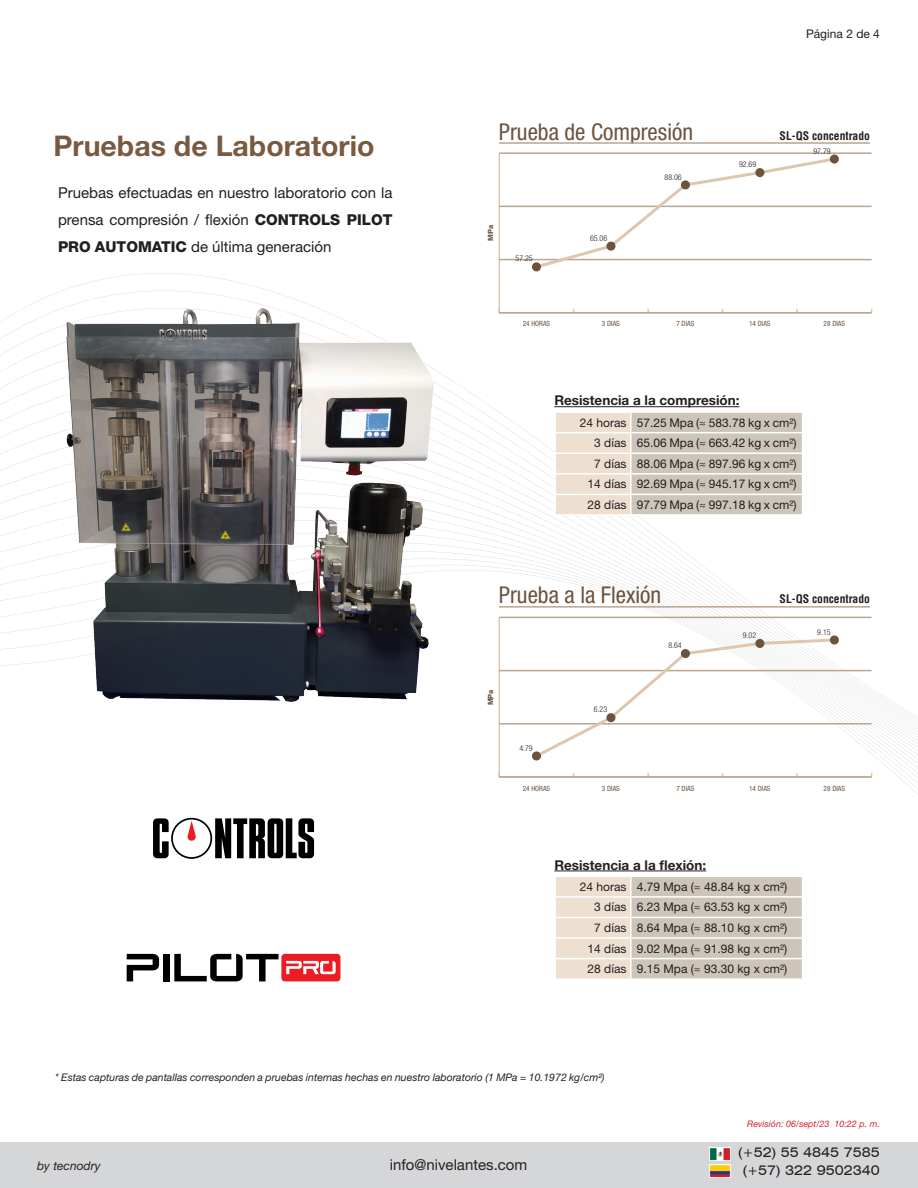
<style>
.page{position:relative;width:918px;height:1188px;background:#fff}
.page>*{position:absolute;margin:0;border:0;box-sizing:border-box;transform-origin:0 0}
.t1{font:700 28.5px "Helvetica Neue LT Std";color:#775a40}
.t2{font:condensed 23.1px "Helvetica Neue LT Std";color:#6c533e}
.t3{font:15px/27px "Helvetica Neue LT Std";color:#231f20;text-align:justify}
.t4{font:700 13.5px "Helvetica Neue LT Std";color:#231f20}
.t5{font:expanded 13.5px/17.4px "Swiss 721 BT";color:#231f20;text-align:center}
.t6{font:12px "Helvetica Neue LT Std";color:#231f20}
.t7{font:italic 12px "Helvetica Neue LT Std";color:#231f20}
.t8{font:700 condensed 11.55px "Helvetica LT Std";color:#231f20}
.t9{font:italic 10.5px "Helvetica Neue LT Std";color:#231f20}
.t10{font:italic 9px "Helvetica Neue LT Std";color:#d1232a}
.t11{font:300 condensed 7.95px "Helvetica Neue LT Std";color:#231f20}
.t12{font:condensed 7.2px "Helvetica Neue LT Std";color:#6c533e}
.t13{font:800 7.2px "Helvetica Neue LT Std";color:#6c533e}
.s1{font-weight:800}
</style>
<div class="page">
<svg style="left:0;top:343px;width:740px;height:216px"></svg>
<svg style="left:0;top:570px;width:918px;height:225px"></svg>
<div style="left:0;top:1142px;width:918px;height:46px;background:#d5d6d8"></div>
<img style="left:709px;top:1147px;width:22px;height:13px">
<img style="left:709px;top:1165px;width:21px;height:13px">
<img style="left:38px;top:294px;width:428px;height:429px">
<div style="left:163px;top:954px;width:6px;height:27px;background:#000"></div>
<svg style="left:127px;top:954px;width:32px;height:27px"></svg>
<svg style="left:174px;top:954px;width:105px;height:27px"></svg>
<div style="left:281px;top:954px;width:59px;height:27px;background:#ed1c24;border-radius:4px"></div>
<svg style="left:286px;top:961px;width:50px;height:13px"></svg>
<svg style="left:153px;top:818px;width:161px;height:41px"></svg>
<hr style="left:554px;top:406px;width:186px;height:1px;background:#231f20">
<hr style="left:554px;top:411px;width:77px;height:2px;background:#fff">
<hr style="left:631px;top:411px;width:172px;height:2px;background:#fff">
<svg style="left:554px;top:413px;width:249px;height:101px;background:#d9d0c4"></svg>
<hr style="left:554px;top:514px;width:77px;height:2px;background:#fff">
<hr style="left:631px;top:514px;width:172px;height:2px;background:#fff">
<hr style="left:554px;top:871px;width:152px;height:1px;background:#231f20">
<svg style="left:555px;top:877px;width:247px;height:101px;background:#d9d0c4"></svg>
<hr style="left:499px;top:617px;width:1px;height:160px;background:#dec7ae">
<hr style="left:499px;top:776px;width:373px;height:2px;background:#b8a592">
<hr style="left:499px;top:723px;width:373px;height:2px;background:#b8a592">
<hr style="left:499px;top:670px;width:373px;height:1px;background:#b8a592">
<hr style="left:499px;top:617px;width:373px;height:1px;background:#b8a592">
<svg style="left:532px;top:637px;width:306px;height:123px"></svg>
<div style="left:532px;top:751px;width:9px;height:9px;background:#6c533e;border-radius:50%"></div>
<div style="left:606px;top:713px;width:9px;height:9px;background:#6c533e;border-radius:50%"></div>
<div style="left:681px;top:649px;width:9px;height:9px;background:#6c533e;border-radius:50%"></div>
<div style="left:755px;top:639px;width:9px;height:9px;background:#6c533e;border-radius:50%"></div>
<div style="left:830px;top:635px;width:9px;height:10px;background:#6c533e;border-radius:50%"></div>
<hr style="left:499px;top:606px;width:371px;height:2px;background:#b8a592">
<hr style="left:499px;top:153px;width:1px;height:160px;background:#dec7ae">
<hr style="left:499px;top:312px;width:373px;height:2px;background:#b8a592">
<hr style="left:499px;top:259px;width:373px;height:1px;background:#b8a592">
<hr style="left:499px;top:206px;width:373px;height:1px;background:#b8a592">
<hr style="left:499px;top:152px;width:373px;height:2px;background:#b8a592">
<svg style="left:533px;top:156px;width:305px;height:115px"></svg>
<div style="left:532px;top:262px;width:9px;height:9px;background:#6c533e;border-radius:50%"></div>
<div style="left:606px;top:242px;width:9px;height:9px;background:#6c533e;border-radius:50%"></div>
<div style="left:681px;top:180px;width:9px;height:9px;background:#6c533e;border-radius:50%"></div>
<div style="left:755px;top:168px;width:9px;height:9px;background:#6c533e;border-radius:50%"></div>
<div style="left:830px;top:155px;width:9px;height:9px;background:#6c533e;border-radius:50%"></div>
<hr style="left:499px;top:142px;width:371px;height:2px;background:#b8a592">
<p class="t1" style="left:54px;top:129px;width:322px">Pruebas de Laboratorio</p>
<p class="t3" style="left:58px;top:179px;width:336px">Pruebas efectuadas en nuestro laboratorio con la prensa compresión / flexión <span class="s1">CONTROLS PILOT PRO AUTOMATIC</span> de última generación</p>
<p class="t6" style="left:806px;top:27px;width:75px">Página 2 de 4</p>
<h2 class="t2" style="left:499px;top:118px;width:196px">Prueba de Compresión</h2>
<p class="t8" style="left:780px;top:128px;width:92px">SL-QS concentrado</p>
<p class="t13" style="left:486px;top:241px;width:17px;rotate:-90deg">MPa</p>
<p class="t11" style="left:516px;top:254px;width:19px">57.25</p>
<p class="t11" style="left:590px;top:233px;width:19px">65.06</p>
<p class="t11" style="left:665px;top:172px;width:19px">88.06</p>
<p class="t11" style="left:739px;top:160px;width:19px">92.69</p>
<p class="t11" style="left:813px;top:146px;width:19px">97.79</p>
<p class="t12" style="left:523px;top:320px;width:29px">24 HORAS</p>
<p class="t12" style="left:602px;top:320px;width:19px">3 DIAS</p>
<p class="t12" style="left:676px;top:320px;width:19px">7 DIAS</p>
<p class="t12" style="left:749px;top:320px;width:23px">14 DIAS</p>
<p class="t12" style="left:824px;top:320px;width:23px">28 DIAS</p>
<p class="t4" style="left:554px;top:392px;width:187px">Resistencia a la compresión:</p>
<p class="t6" style="left:580px;top:415px;width:48px">24 horas</p>
<p class="t6" style="left:637px;top:415px;width:161px">57.25 Mpa (≈ 583.78 kg x cm²)</p>
<p class="t6" style="left:594px;top:436px;width:34px">3 días</p>
<p class="t6" style="left:637px;top:436px;width:161px">65.06 Mpa (≈ 663.42 kg x cm²)</p>
<p class="t6" style="left:594px;top:456px;width:34px">7 días</p>
<p class="t6" style="left:637px;top:456px;width:161px">88.06 Mpa (≈ 897.96 kg x cm²)</p>
<p class="t6" style="left:588px;top:477px;width:40px">14 días</p>
<p class="t6" style="left:637px;top:477px;width:161px">92.69 Mpa (≈ 945.17 kg x cm²)</p>
<p class="t6" style="left:588px;top:498px;width:40px">28 días</p>
<p class="t6" style="left:637px;top:498px;width:161px">97.79 Mpa (≈ 997.18 kg x cm²)</p>
<h2 class="t2" style="left:499px;top:582px;width:164px">Prueba a la Flexión</h2>
<p class="t8" style="left:780px;top:592px;width:92px">SL-QS concentrado</p>
<p class="t13" style="left:486px;top:705px;width:17px;rotate:-90deg">MPa</p>
<p class="t11" style="left:519px;top:743px;width:15px">4.79</p>
<p class="t11" style="left:594px;top:705px;width:15px">6.23</p>
<p class="t11" style="left:668px;top:641px;width:15px">8.64</p>
<p class="t11" style="left:743px;top:631px;width:15px">9.02</p>
<p class="t11" style="left:817px;top:627px;width:15px">9.15</p>
<p class="t12" style="left:523px;top:784px;width:29px">24 HORAS</p>
<p class="t12" style="left:602px;top:784px;width:19px">3 DIAS</p>
<p class="t12" style="left:676px;top:784px;width:19px">7 DIAS</p>
<p class="t12" style="left:749px;top:784px;width:23px">14 DIAS</p>
<p class="t12" style="left:824px;top:784px;width:23px">28 DIAS</p>
<p class="t4" style="left:554px;top:856px;width:153px">Resistencia a la flexión:</p>
<p class="t6" style="left:580px;top:879px;width:48px">24 horas</p>
<p class="t6" style="left:637px;top:879px;width:152px">4.79 Mpa (≈ 48.84 kg x cm²)</p>
<p class="t6" style="left:594px;top:900px;width:34px">3 días</p>
<p class="t6" style="left:637px;top:900px;width:152px">6.23 Mpa (≈ 63.53 kg x cm²)</p>
<p class="t6" style="left:594px;top:921px;width:34px">7 días</p>
<p class="t6" style="left:637px;top:921px;width:152px">8.64 Mpa (≈ 88.10 kg x cm²)</p>
<p class="t6" style="left:588px;top:941px;width:40px">14 días</p>
<p class="t6" style="left:637px;top:941px;width:152px">9.02 Mpa (≈ 91.98 kg x cm²)</p>
<p class="t6" style="left:588px;top:962px;width:40px">28 días</p>
<p class="t6" style="left:637px;top:962px;width:152px">9.15 Mpa (≈ 93.30 kg x cm²)</p>
<p class="t9" style="left:55px;top:1071px;width:551px">* Estas capturas de pantallas corresponden a pruebas internas hechas en nuestro laboratorio (1 MPa = 10.1972 kg/cm²)</p>
<p class="t7" style="left:37px;top:1158px;width:65px">by tecnodry</p>
<p class="t3" style="left:390px;top:1151px;width:139px">info@nivelantes.com</p>
<p class="t10" style="left:747px;top:1118px;width:134px">Revisión: 06/sept/23 10:22 p. m.</p>
<p class="t5" style="left:738px;top:1144px;width:143px">(+52) 55 4845 7585 (+57) 322 9502340</p>
</div>
